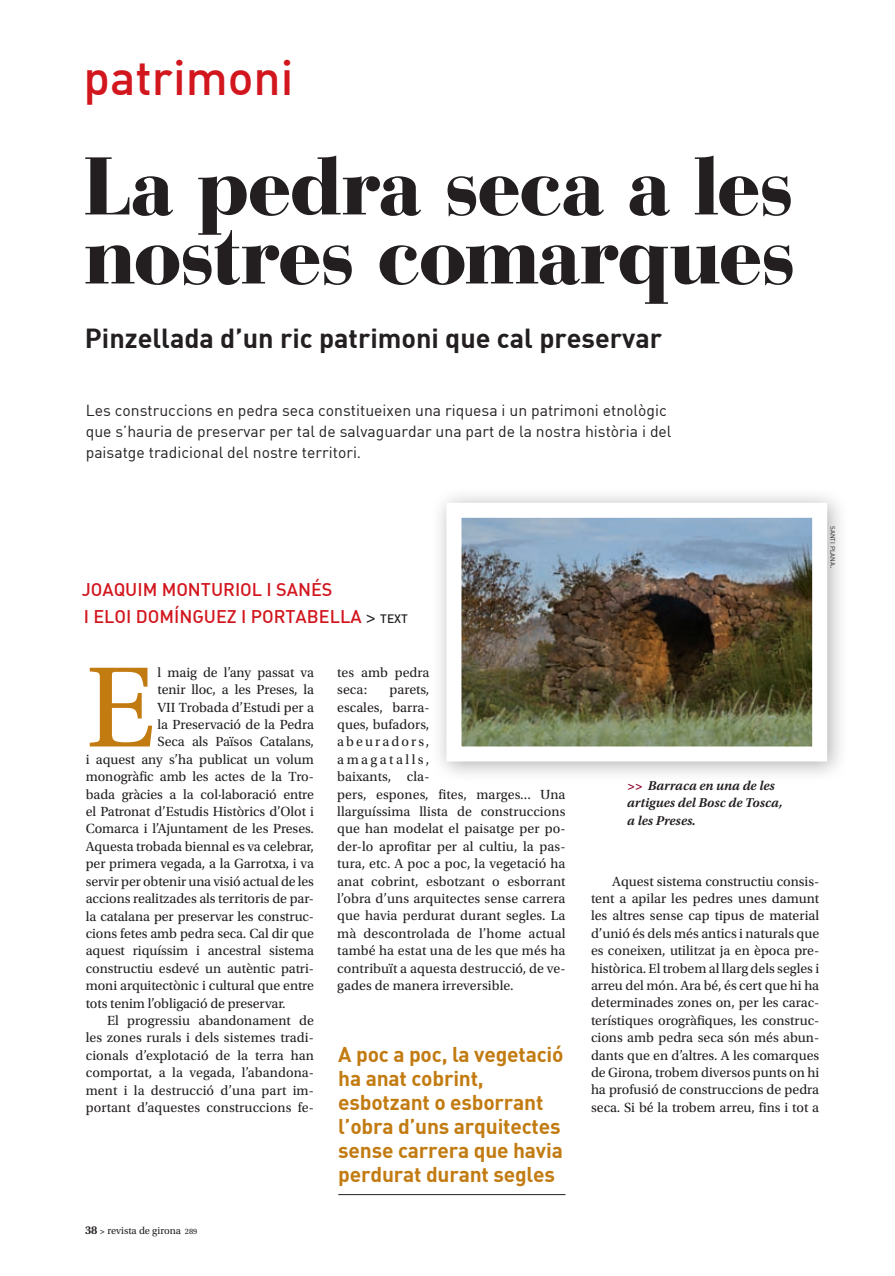
<style>
.page{position:relative;width:895px;height:1276px;background:#fff}
.page>*{position:absolute;margin:0;border:0;box-sizing:border-box;transform-origin:0 0}
.t1{font:120.6px "Utopia Std";color:#c27b11}
.t2{font:900 81px/69px "Bauer Bodoni Std";letter-spacing:-.025em;color:#231f20}
.t3{font:48px "DIN Medium Alternate";color:#d2161e}
.t4{font:27px "DIN Bold";color:#231f20}
.Secccions_Frases_des{font:21px/24px "DIN Bold";letter-spacing:-.01em;color:#c27b11}
.t5{font:18px "DIN Medium Alternate";color:#d2161e}
.t6{font:15.75px/21px "DIN";color:#231f20}
.t7{font:13.95px/17.4px "Utopia Std";letter-spacing:-.005em;color:#231f20;text-align:justify}
.Secccions_Peus{font:italic 600 13.5px/17.4px "Utopia Std";color:#231f20}
.t8{font:10.5px "Utopia Std";color:#231f20}
.Cro_Fotograf{font:6.3px "DIN";color:#231f20}
.s1{font-family:"Utopia Std";font-weight:600;color:#231f20}
.s2{font-size:12px;color:#231f20}
.s3{font-weight:600;font-size:12px}
.s4{font-weight:600;font-size:9px}
.s5{font-size:8.25px}
.s6{font-size:9px}
.s7{color:#8b0128}
</style>
<div class="page">
<hr style="left:338px;top:1194px;width:227px;height:1px;background:#231f20">
<div style="left:430px;top:486px;width:418px;height:296px;background:#231f20;opacity:.35"></div>
<img style="left:462px;top:519px;width:349px;height:226px">
<div style="left:446px;top:503px;width:381px;height:258px;border:15px solid #fff"></div>
<p class="t3" style="left:84px;top:47px;width:211px">patrimoni</p>
<p class="t2" style="left:84px;top:152px;width:714px">La pedra seca a les nostres comarques</p>
<p class="t4" style="left:85px;top:321px;width:579px">Pinzellada d’un ric patrimoni que cal preservar</p>
<p class="t6" style="left:86px;top:399px;width:587px">Les construccions en pedra seca constitueixen una riquesa i un patrimoni etnològic que s’hauria de preservar per tal de salvaguardar una part de la nostra història i del paisatge tradicional del nostre territori.</p>
<p class="t5" style="left:82px;top:578px;width:252px">JOAQUIM MONTURIOL I SANÉS</p>
<p class="t5" style="left:84px;top:605px;width:326px">I ELOI DOMÍNGUEZ I PORTABELLA <span class="s1">&gt;</span> <span class="s2">TEXT</span></p>
<p class="t1" style="left:86px;top:642px;width:71px">E</p>
<p class="t7" style="left:158px;top:664px;width:158px">l maig de l’any passat va</p>
<p class="t7" style="left:158px;top:681px;width:158px">tenir lloc, a les Preses, la</p>
<p class="t7" style="left:158px;top:698px;width:158px">VII Trobada d’Estudi per a</p>
<p class="t7" style="left:158px;top:716px;width:158px">la Preservació de la Pedra</p>
<p class="t7" style="left:158px;top:733px;width:158px">Seca als Països Catalans,</p>
<p class="t7" style="left:86px;top:751px;width:230px">i aquest any s’ha publicat un volum</p>
<p class="t7" style="left:86px;top:768px;width:230px">monogràfic amb les actes de la Tro-</p>
<p class="t7" style="left:86px;top:785px;width:230px">bada gràcies a la col·laboració entre</p>
<p class="t7" style="left:86px;top:803px;width:230px">el Patronat d’Estudis Històrics d’Olot i</p>
<p class="t7" style="left:86px;top:820px;width:230px">Comarca i l’Ajuntament de les Preses.</p>
<p class="t7" style="left:86px;top:838px;width:230px">Aquesta trobada biennal es va celebrar,</p>
<p class="t7" style="left:86px;top:855px;width:230px">per primera vegada, a la Garrotxa, i va</p>
<p class="t7" style="left:86px;top:872px;width:230px">servir per obtenir una visió actual de les</p>
<p class="t7" style="left:86px;top:890px;width:230px">accions realitzades als territoris de par-</p>
<p class="t7" style="left:86px;top:907px;width:230px">la catalana per preservar les construc-</p>
<p class="t7" style="left:86px;top:925px;width:230px">cions fetes amb pedra seca. Cal dir que</p>
<p class="t7" style="left:86px;top:942px;width:230px">aquest riquíssim i ancestral sistema</p>
<p class="t7" style="left:86px;top:959px;width:230px">constructiu esdevé un autèntic patri-</p>
<p class="t7" style="left:86px;top:977px;width:230px">moni arquitectònic i cultural que entre</p>
<p class="t7" style="left:86px;top:994px;width:201px">tots tenim l’obligació de preservar.</p>
<p class="t7" style="left:86px;top:1012px;width:230px;text-indent:21px">El progressiu abandonament de les zones rurals i dels sistemes tradi&shy;cionals d’explotació de la terra han comportat, a la vegada, l’abandona&shy;ment i la destrucció d’una part im&shy;portant d’aquestes construccions fe-</p>
<p class="t8" style="left:85px;top:1224px;width:114px"><span class="s3">38</span> <span class="s4">&gt;</span> revista de girona <span class="s5">289</span></p>
<p class="t7" style="left:337px;top:663px;width:94px">tes amb pedra seca:</p>
<p class="t7" style="left:337px;top:681px;width:230px;text-align:left;text-indent:52px">parets,<br>escales, barra-<br>ques, bufadors,<br>abeuradors,<br>amagatalls,<br>baixants, cla-<br>pers, espones, fites, marges... Una llarguíssima llista de construccions que han modelat el paisatge per po&shy;der-lo aprofitar per al cultiu, la pas&shy;tura, etc. A poc a poc, la vegetació ha anat cobrint, esbotzant o esborrant l’obra d’uns arquitectes sense carrera que havia perdurat durant segles. La mà descontrolada de l’home actual també ha estat una de les que més ha contribuït a aquesta destrucció, de ve&shy;gades de manera irreversible.</p>
<p class="Secccions_Frases_des" style="left:338px;top:1041px;width:227px">A poc a poc, la vegetació ha anat cobrint, esbotzant o esborrant l’obra d’uns arquitectes sense carrera que havia perdurat durant segles</p>
<p class="Cro_Fotograf" style="left:836px;top:526px;width:43px;rotate:90deg">santi plana<span class="s6">.</span></p>
<p class="Secccions_Peus" style="left:627px;top:777px;width:157px"><span class="s7">&gt;&gt;</span> Barraca en una de les artigues del Bosc de Tosca,</p>
<p class="Secccions_Peus" style="left:627px;top:811px;width:70px">a les Preses.</p>
<p class="t7" style="left:591px;top:872px;width:230px;text-indent:21px">Aquest sistema constructiu consis&shy;tent a apilar les pedres unes damunt les altres sense cap tipus de material d’unió és dels més antics i naturals que es coneixen, utilitzat ja en època pre&shy;històrica. El trobem al llarg dels segles i arreu del món. Ara bé, és cert que hi ha determinades zones on, per les carac&shy;terístiques orogràfiques, les construc&shy;cions amb pedra seca són més abun&shy;dants que en d’altres. A les comarques de Girona, trobem diversos punts on hi ha profusió de construccions de pedra seca. Si bé la trobem arreu, fins i tot a</p>
</div>
